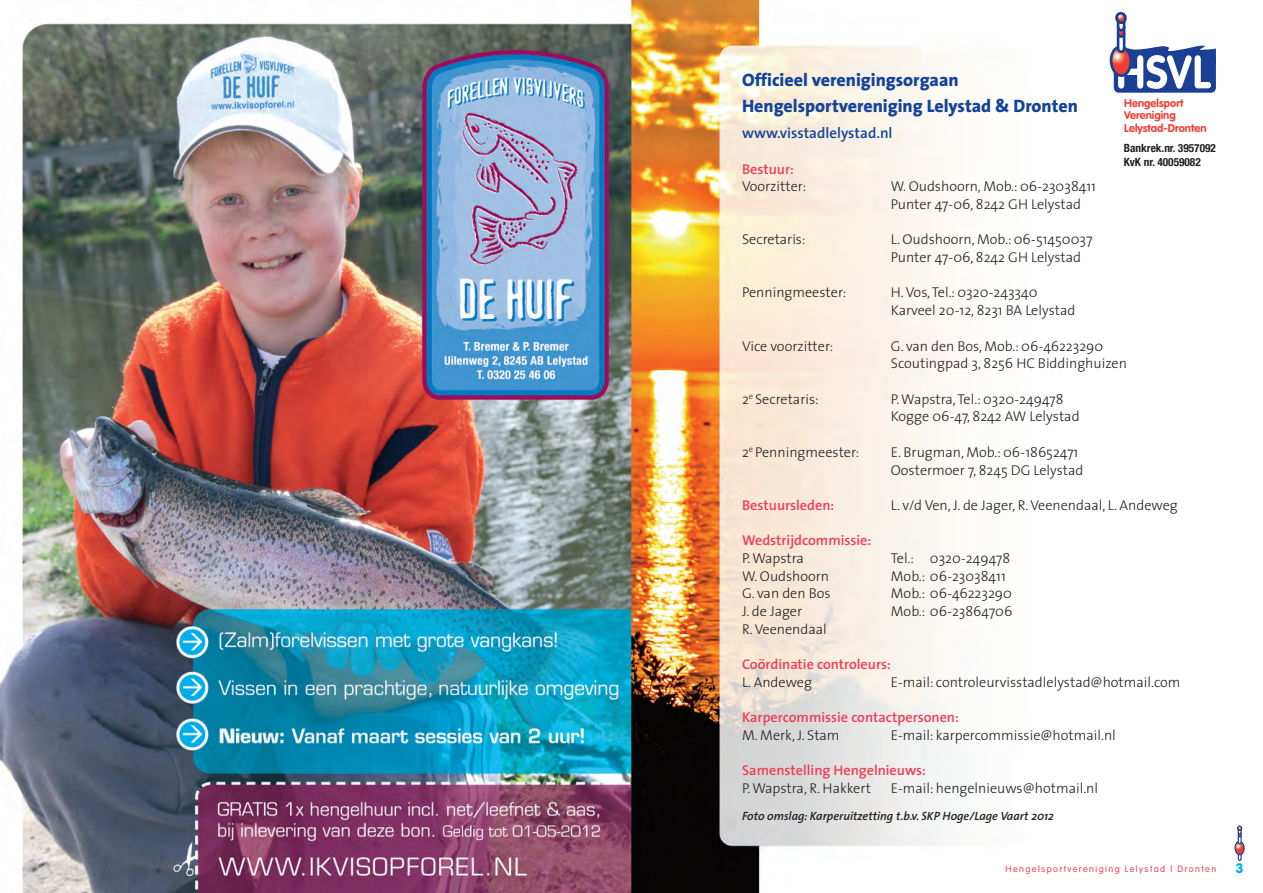
<style>
.page{position:relative;width:1263px;height:893px;background:#fff}
.page>*{position:absolute;margin:0;border:0;box-sizing:border-box;transform-origin:0 0}
.t1{font:800 18px/26.7px "The Sans";color:#154398}
.t2{font:600 15px "The Sans";color:#154398}
.t3{font:300 14.25px/17.7px "The Sans";color:#231f20}
.t4{font:600 14.25px "The Sans";color:#ee3d56}
.t5{font:900 13.5px "VAG Rounded";color:#00aeef}
.t6{font:italic 600 12px "The Sans";color:#231f20}
.t7{font:700 condensed 11.25px/14px "Helvetica Neue";color:#231f20}
.t8{font:700 11.1px/12.9px "VAG Rounded";color:#ee3e34}
.t9{font:300 9px "VAG Rounded";letter-spacing:.16em;color:#ee3d56}
</style>
<div class="page">
<img style="left:0;top:0;width:1245px;height:893px">
<div style="left:1238px;top:845px;width:4px;height:16px;border:1px solid #1b3f94"></div>
<svg style="left:1235px;top:841px;width:9px;height:14px"></svg>
<div style="left:1234px;top:841px;width:11px;height:14px;border:1px solid #1b3f94;border-radius:50%"></div>
<div style="left:1238px;top:828px;width:4px;height:16px;border:1px solid #1b3f94"></div>
<svg style="left:1237px;top:825px;width:5px;height:13px"></svg>
<div style="left:1114px;top:54px;width:102px;height:39px;background:#1b3f94;border-radius:5px"></div>
<div style="left:1109px;top:45px;width:23px;height:32px;border:3px solid #1b3f94;border-radius:50%"></div>
<div style="left:1115px;top:12px;width:12px;height:12px;border:3px solid #1b3f94;border-radius:50%"></div>
<svg style="left:1111px;top:13px;width:105px;height:76px"></svg>
<p class="t1" style="left:742px;top:68px;width:338px">Officieel verenigingsorgaan<br>Hengelsportvereniging Lelystad &amp; Dronten</p>
<p class="t2" style="left:742px;top:127px;width:152px">www.visstadlelystad.nl</p>
<p class="t4" style="left:742px;top:163px;width:53px">Bestuur:</p>
<p class="t3" style="left:742px;top:179px;width:66px">Voorzitter:</p>
<p class="t3" style="left:891px;top:179px;width:207px">W. Oudshoorn, Mob.: 06-23038411<br>Punter 47-06, 8242 GH Lelystad</p>
<p class="t3" style="left:742px;top:232px;width:65px">Secretaris:</p>
<p class="t3" style="left:891px;top:232px;width:203px">L. Oudshoorn, Mob.: 06-51450037<br>Punter 47-06, 8242 GH Lelystad</p>
<p class="t3" style="left:742px;top:285px;width:106px">Penningmeester:</p>
<p class="t3" style="left:891px;top:285px;width:186px">H. Vos, Tel.: 0320-243340<br>Karveel 20-12, 8231 BA Lelystad</p>
<p class="t3" style="left:742px;top:338px;width:93px">Vice voorzitter:</p>
<p class="t3" style="left:891px;top:338px;width:238px">G. van den Bos, Mob.: 06-46223290<br>Scoutingpad 3, 8256 HC Biddinghuizen</p>
<p class="t3" style="left:742px;top:391px;width:78px">2<sup>e</sup> Secretaris:</p>
<p class="t3" style="left:891px;top:391px;width:190px">P. Wapstra, Tel.: 0320-249478<br>Kogge 06-47, 8242 AW Lelystad</p>
<p class="t3" style="left:742px;top:444px;width:119px">2<sup>e</sup> Penningmeester:</p>
<p class="t3" style="left:891px;top:444px;width:194px">E. Brugman, Mob.: 06-18652471<br>Oostermoer 7, 8245 DG Lelystad</p>
<p class="t4" style="left:742px;top:499px;width:94px">Bestuursleden:</p>
<p class="t3" style="left:891px;top:498px;width:288px">L. v/d Ven, J. de Jager, R. Veenendaal, L. Andeweg</p>
<p class="t4" style="left:742px;top:535px;width:131px">Wedstrijdcommissie:</p>
<p class="t3" style="left:742px;top:551px;width:63px">P. Wapstra</p>
<p class="t3" style="left:891px;top:551px;width:121px">Tel.: 0320-249478</p>
<p class="t3" style="left:742px;top:568px;width:89px">W. Oudshoorn</p>
<p class="t3" style="left:891px;top:568px;width:116px">Mob.: 06-23038411</p>
<p class="t3" style="left:742px;top:586px;width:90px">G. van den Bos</p>
<p class="t3" style="left:891px;top:586px;width:123px">Mob.: 06-46223290</p>
<p class="t3" style="left:742px;top:604px;width:62px">J. de Jager</p>
<p class="t3" style="left:891px;top:604px;width:123px">Mob.: 06-23864706</p>
<p class="t3" style="left:742px;top:621px;width:86px">R. Veenendaal</p>
<p class="t4" style="left:742px;top:659px;width:150px">Coördinatie controleurs:</p>
<p class="t3" style="left:742px;top:675px;width:71px">L. Andeweg</p>
<p class="t3" style="left:891px;top:675px;width:291px">E-mail: controleurvisstadlelystad@hotmail.com</p>
<p class="t4" style="left:742px;top:712px;width:218px">Karpercommissie contactpersonen:</p>
<p class="t3" style="left:742px;top:728px;width:99px">M. Merk, J. Stam</p>
<p class="t3" style="left:891px;top:728px;width:226px">E-mail: karpercommissie@hotmail.nl</p>
<p class="t4" style="left:742px;top:765px;width:185px">Samenstelling Hengelnieuws:</p>
<p class="t3" style="left:742px;top:781px;width:130px">P. Wapstra, R. Hakkert</p>
<p class="t3" style="left:891px;top:781px;width:209px">E-mail: hengelnieuws@hotmail.nl</p>
<p class="t6" style="left:742px;top:811px;width:313px">Foto omslag: Karperuitzetting t.b.v. SKP Hoge/Lage Vaart 2012</p>
<p class="t8" style="left:1124px;top:97px;width:84px">Hengelsport<br>Vereniging<br>Lelystad-Dronten</p>
<p class="t7" style="left:1124px;top:141px;width:94px">Bankrek.nr. 3957092<br>KvK nr. 40059082</p>
<p class="t9" style="left:1005px;top:865px;width:212px">Hengelsportvereniging Lelystad | Dronten</p>
<p class="t5" style="left:1236px;top:863px;width:9px">3</p>
</div>
